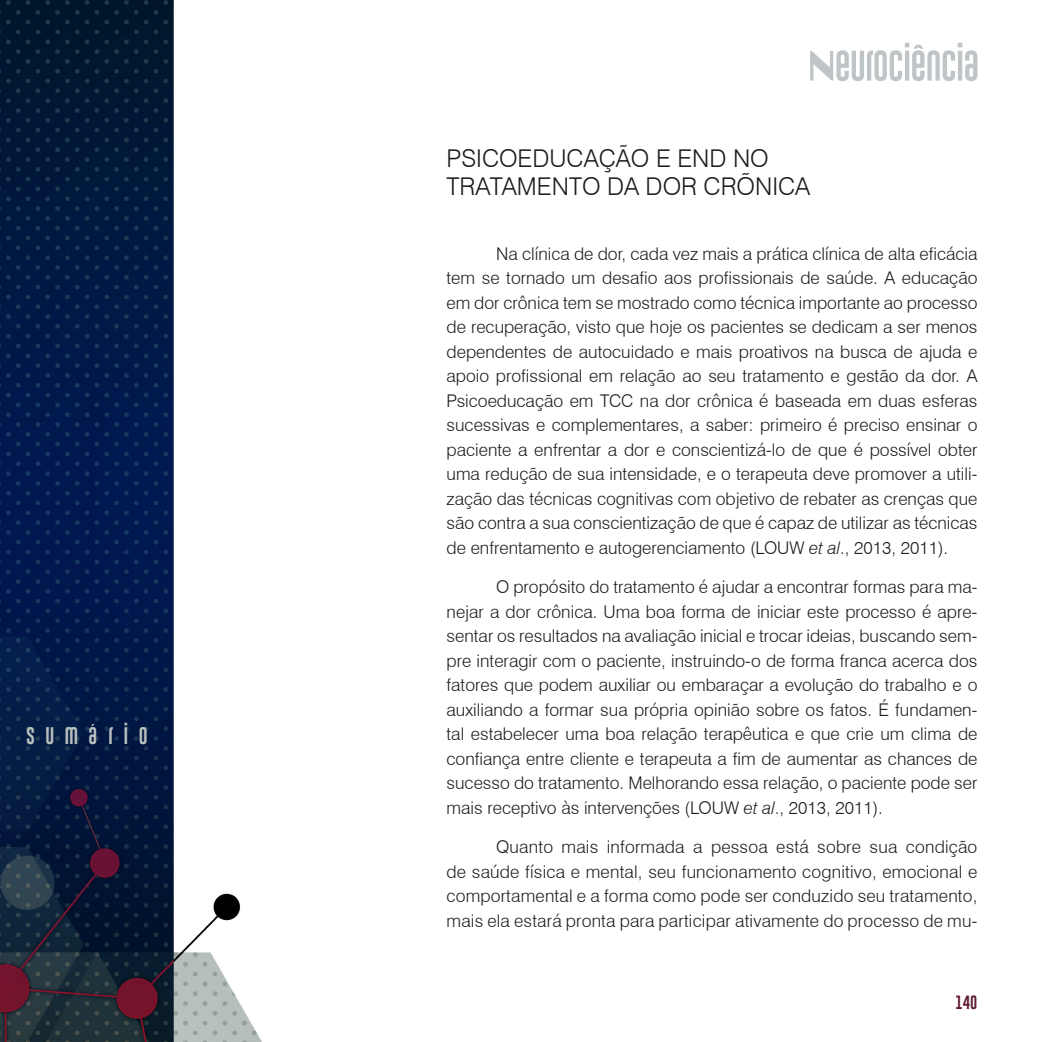
<style>
.page{position:relative;width:1042px;height:1042px;background:#fff}
.page>*{position:absolute;margin:0;border:0;box-sizing:border-box;transform-origin:0 0}
.Título_1{font:300 24.5px/28px "Swiss 721 BT";color:#1d1d1b}
.Parágrafo{font:300 17.5px/24.5px "Swiss 721 BT";color:#1d1d1b;text-align:justify}
.t1{font:17.5px "Gobold Uplow";letter-spacing:.6em;color:#b9c0bd}
.t2{font:14px "Gobold Uplow";color:#5f1b35}
.s1{font-style:italic}
</style>
<div class="page">
<svg style="left:810px;top:43px;width:167px;height:38px"></svg>
<img style="left:0;top:0;width:262px;height:1042px">
<p class="t1" style="left:26px;top:721px;width:123px">SUMÁRIO</p>
<h1 class="Título_1" style="left:446px;top:145px;width:365px">PSICOEDUCAÇÃO E END NO<br>TRATAMENTO DA DOR CRÕNICA</h1>
<p class="Parágrafo" style="left:446px;top:241px;width:532px;text-indent:50px">Na clínica de dor, cada vez mais a prática clínica de alta eficácia tem se tornado um desafio aos profissionais de saúde. A educação em dor crônica tem se mostrado como técnica importante ao processo de recuperação, visto que hoje os pacientes se dedicam a ser menos dependentes de autocuidado e mais proativos na busca de ajuda e apoio profissional em relação ao seu tratamento e gestão da dor. A Psicoeducação em TCC na dor crônica é baseada em duas esferas sucessivas e complementares, a saber: primeiro é preciso ensinar o paciente a enfrentar a dor e conscientizá-lo de que é possível obter uma redução de sua intensidade, e o terapeuta deve promover a utili&shy;zação das técnicas cognitivas com objetivo de rebater as crenças que são contra a sua conscientização de que é capaz de utilizar as técnicas de enfrentamento e autogerenciamento (LOUW <span class="s1">et al</span>., 2013, 2011).</p>
<p class="Parágrafo" style="left:446px;top:574px;width:532px;text-indent:50px">O propósito do tratamento é ajudar a encontrar formas para ma&shy;nejar a dor crônica. Uma boa forma de iniciar este processo é apre&shy;sentar os resultados na avaliação inicial e trocar ideias, buscando sem&shy;pre interagir com o paciente, instruindo-o de forma franca acerca dos fatores que podem auxiliar ou embaraçar a evolução do trabalho e o auxiliando a formar sua própria opinião sobre os fatos. É fundamen&shy;tal estabelecer uma boa relação terapêutica e que crie um clima de confiança entre cliente e terapeuta a fim de aumentar as chances de sucesso do tratamento. Melhorando essa relação, o paciente pode ser mais receptivo às intervenções (LOUW <span class="s1">et al</span>., 2013, 2011).</p>
<p class="Parágrafo" style="left:446px;top:834px;width:532px;text-indent:50px">Quanto mais informada a pessoa está sobre sua condição de saúde física e mental, seu funcionamento cognitivo, emocional e comportamental e a forma como pode ser conduzido seu tratamento, mais ela estará pronta para participar ativamente do processo de mu-</p>
<p class="t2" style="left:955px;top:991px;width:23px">140</p>
</div>
